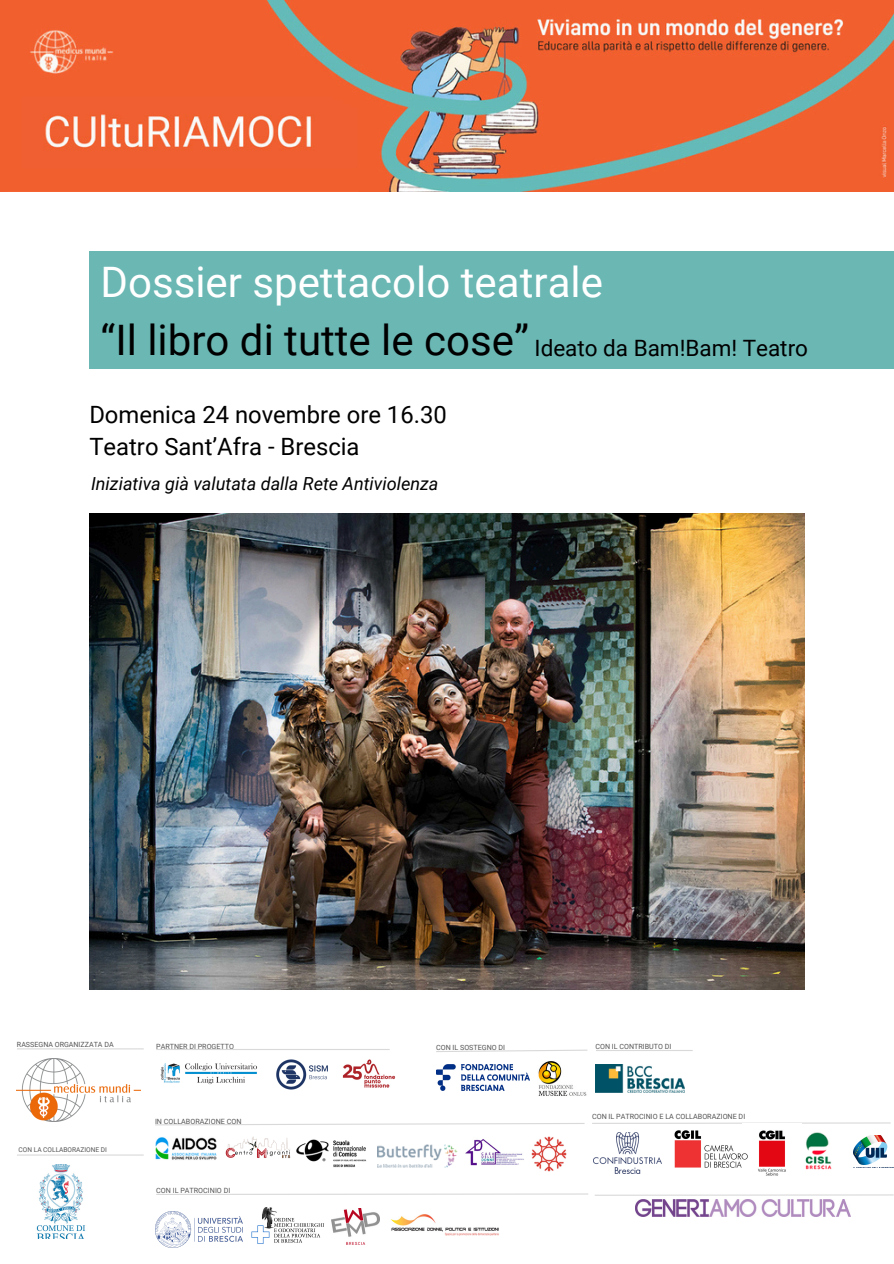
<style>
.page{position:relative;width:894px;height:1264px;background:#fff}
.page>*{position:absolute;margin:0;border:0;box-sizing:border-box;transform-origin:0 0}
.t1{font:42px/58.5px "Roboto";color:#fff}
.t2{font:23.85px/32.5px "Roboto";color:#000}
.t3{font:22.5px "Roboto";color:#000}
.t4{font:italic 18px "Roboto";color:#000}
.t5{font:7.2px "Roboto";color:#545454}
.t6{font:7.05px "Roboto";color:#545454}
.t7{font:6.6px "Roboto";color:#545454}
.s1{color:#000}
</style>
<div class="page">
<img style="left:0;top:0;width:893px;height:191px">
<div style="left:89px;top:251px;width:804px;height:118px;background:#6ab7b4"></div>
<img style="left:89px;top:513px;width:715px;height:476px">
<img style="left:17px;top:1058px;width:124px;height:63px">
<hr style="left:17px;top:1048px;width:127px;height:1px;background:#d9d9d9">
<img style="left:36px;top:1164px;width:50px;height:74px">
<img style="left:160px;top:1063px;width:97px;height:22px">
<img style="left:276px;top:1059px;width:52px;height:30px">
<img style="left:342px;top:1059px;width:53px;height:28px">
<hr style="left:156px;top:1048px;width:233px;height:2px;background:#d9d9d9">
<img style="left:225px;top:1136px;width:60px;height:23px">
<img style="left:465px;top:1139px;width:59px;height:27px">
<svg style="left:155px;top:1123px;width:430px;height:2px"></svg>
<img style="left:285px;top:1124px;width:92px;height:44px">
<img style="left:155px;top:1137px;width:62px;height:23px">
<hr style="left:156px;top:1193px;width:432px;height:1px;background:#d9d9d9">
<img style="left:391px;top:1214px;width:108px;height:21px">
<img style="left:331px;top:1208px;width:49px;height:36px">
<img style="left:251px;top:1207px;width:73px;height:37px">
<img style="left:377px;top:1144px;width:80px;height:23px">
<hr style="left:592px;top:1122px;width:298px;height:1px;background:#d9d9d9">
<img style="left:747px;top:1130px;width:39px;height:46px">
<img style="left:593px;top:1132px;width:67px;height:41px">
<img style="left:853px;top:1135px;width:35px;height:30px">
<img style="left:674px;top:1130px;width:73px;height:37px">
<img style="left:805px;top:1132px;width:27px;height:38px">
<hr style="left:594px;top:1194px;width:299px;height:1px;background:#d9d9d9">
<img style="left:635px;top:1199px;width:214px;height:16px">
<img style="left:436px;top:1064px;width:93px;height:26px">
<img style="left:538px;top:1061px;width:49px;height:35px">
<svg style="left:436px;top:1049px;width:152px;height:3px"></svg>
<img style="left:595px;top:1064px;width:89px;height:28px">
<hr style="left:595px;top:1049px;width:97px;height:2px;background:#d9d9d9">
<img style="left:531px;top:1136px;width:35px;height:35px">
<hr style="left:17px;top:1154px;width:127px;height:1px;background:#d9d9d9">
<img style="left:155px;top:1211px;width:88px;height:35px">
<p class="t1" style="left:100px;top:253px;width:504px">Dossier spettacolo teatrale <span class="s1">“Il libro di tutte le cose”</span></p>
<p class="t3" style="left:534px;top:335px;width:275px">Ideato da Bam!Bam! Teatro</p>
<p class="t2" style="left:89px;top:398px;width:359px">Domenica 24 novembre ore 16.30<br>Teatro Sant’Afra - Brescia</p>
<p class="t4" style="left:91px;top:473px;width:349px">Iniziativa già valutata dalla Rete Antiviolenza</p>
<p class="t6" style="left:17px;top:1039px;width:98px">RASSEGNA ORGANIZZATA DA</p>
<p class="t7" style="left:19px;top:1145px;width:90px">CON LA COLLABORAZIONE DI</p>
<p class="t5" style="left:156px;top:1042px;width:79px">PARTNER DI PROGETTO</p>
<p class="t5" style="left:155px;top:1116px;width:88px">IN COLLABORAZIONE CON</p>
<p class="t5" style="left:156px;top:1186px;width:76px">CON IL PATROCINIO DI</p>
<p class="t5" style="left:436px;top:1043px;width:70px">CON IL SOSTEGNO DI</p>
<p class="t5" style="left:595px;top:1042px;width:77px">CON IL CONTRIBUTO DI</p>
<p class="t5" style="left:592px;top:1112px;width:155px">CON IL PATROCINIO E LA COLLABORAZIONE DI</p>
</div>
